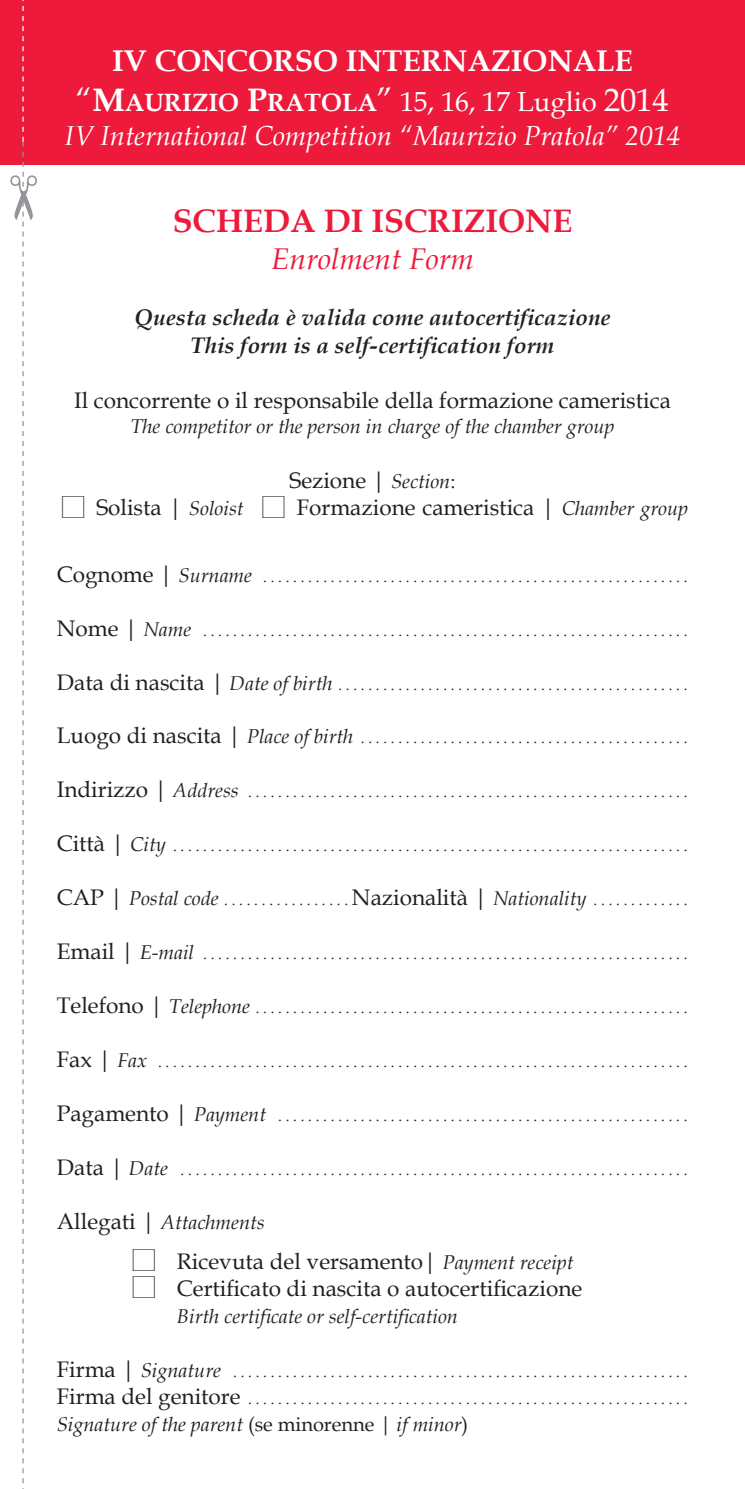
<style>
.page{position:relative;width:745px;height:1489px;background:#fff}
.page>*{position:absolute;margin:0;border:0;box-sizing:border-box;transform-origin:0 0}
.t1{font:700 32.5px "Book Antiqua";color:#ed1a3b}
.t2{font:700 30px "Book Antiqua";color:#fff}
.t3{font:italic 30px "Book Antiqua";color:#ed1a3b}
.t4{font:italic 27.5px/33.8px "Book Antiqua";color:#fff;text-align:center}
.t5{font:22.5px/27px "Book Antiqua";color:#231f20}
.t6{font:italic 700 22.5px/28.2px "Book Antiqua";color:#231f20;text-align:center}
.t7{font:italic 20px "Book Antiqua";color:#231f20}
.t8{font:15px/27px "Book Antiqua";color:#231f20}
.s1{font-style:normal;font-size:32.5px}
.s2{font-weight:700;font-style:normal;font-size:32.5px}
.s3{font-weight:700;font-style:normal;font-size:25px}
.s4{font-style:normal}
.s5{font-style:italic;font-size:20px}
.s6{font-size:20px}
.s7{font-size:22.5px}
.s8{font-style:normal;font-size:22.5px}
</style>
<div class="page">
<div style="left:0;top:0;width:744px;height:165px;background:#ed1a3b"></div>
<svg style="left:22px;top:0;width:2px;height:101px"></svg>
<svg style="left:22px;top:107px;width:2px;height:1377px"></svg>
<h2 class="t2" style="left:112px;top:41px;width:521px">IV CONCORSO INTERNAZIONALE</h2>
<h3 class="t4" style="left:65px;top:84px;width:616px"><span class="s1">“</span><span class="s2">M</span><span class="s3">AURIZIO</span> <span class="s2">P</span><span class="s3">RATOLA</span><span class="s1">”</span> <span class="s4">15, 16, 17 luglio</span> <span class="s1">2014<br></span>IV International Competition “Maurizio Pratola” 2014</h3>
<h1 class="t1" style="left:173px;top:199px;width:400px">SCHEDA DI ISCRIZIONE</h1>
<h2 class="t3" style="left:271px;top:238px;width:204px">Enrolment Form</h2>
<h3 class="t6" style="left:134px;top:303px;width:477px">Questa scheda è valida come autocertificazione<br>This form is a self-certification form</h3>
<h3 class="t5" style="left:74px;top:386px;width:598px">Il concorrente o il responsabile della formazione cameristica</h3>
<h3 class="t7" style="left:130px;top:412px;width:485px">The competitor or the person in charge of the chamber group</h3>
<h3 class="t5" style="left:289px;top:466px;width:167px">sezione | <span class="s5">Section</span><span class="s6">:</span></h3>
<h3 class="t5" style="left:96px;top:493px;width:148px">solista | <span class="s5">Soloist</span></h3>
<h3 class="t5" style="left:296px;top:493px;width:393px">Formazione cameristica | <span class="s5">Chamber group</span></h3>
<p class="t8" style="left:57px;top:562px;width:632px"><span class="s7">Cognome |</span> <span class="s5">Surname</span> . . . . . . . . . . . . . . . . . . . . . . . . . . . . . . . . . . . . . . . . . . . . . . . . . . . . . . . . .</p>
<p class="t8" style="left:57px;top:616px;width:631px"><span class="s7">nome |</span> <span class="s5">Name</span> . . . . . . . . . . . . . . . . . . . . . . . . . . . . . . . . . . . . . . . . . . . . . . . . . . . . . . . . . . . . . . . . .</p>
<p class="t8" style="left:57px;top:670px;width:631px"><span class="s7">Data di nascita |</span> <span class="s5">Date of birth</span> . . . . . . . . . . . . . . . . . . . . . . . . . . . . . . . . . . . . . . . . . . . . . . .</p>
<p class="t8" style="left:57px;top:724px;width:631px"><span class="s7">luogo di nascita |</span> <span class="s5">Place of birth</span> . . . . . . . . . . . . . . . . . . . . . . . . . . . . . . . . . . . . . . . . . . . .</p>
<p class="t8" style="left:57px;top:778px;width:631px"><span class="s7">Indirizzo |</span> <span class="s5">Address</span> . . . . . . . . . . . . . . . . . . . . . . . . . . . . . . . . . . . . . . . . . . . . . . . . . . . . . . . . . . .</p>
<p class="t8" style="left:57px;top:832px;width:631px"><span class="s7">Città |</span> <span class="s5">City</span> . . . . . . . . . . . . . . . . . . . . . . . . . . . . . . . . . . . . . . . . . . . . . . . . . . . . . . . . . . . . . . . . . . . . .</p>
<p class="t8" style="left:57px;top:886px;width:631px"><span class="s7">CAP |</span> <span class="s5">Postal code</span> . . . . . . . . . . . . . . . . . <span class="s7">nazionalità |</span> <span class="s5">Nationality</span> . . . . . . . . . . . . .</p>
<p class="t8" style="left:57px;top:940px;width:631px"><span class="s7">email |</span> <span class="s5">E-mail</span> . . . . . . . . . . . . . . . . . . . . . . . . . . . . . . . . . . . . . . . . . . . . . . . . . . . . . . . . . . . . . . . . .</p>
<p class="t8" style="left:57px;top:993px;width:631px"><span class="s7">Telefono |</span> <span class="s5">Telephone</span> . . . . . . . . . . . . . . . . . . . . . . . . . . . . . . . . . . . . . . . . . . . . . . . . . . . . . . . . . .</p>
<p class="t8" style="left:57px;top:1047px;width:632px"><span class="s7">Fax |</span> <span class="s5">Fax</span> . . . . . . . . . . . . . . . . . . . . . . . . . . . . . . . . . . . . . . . . . . . . . . . . . . . . . . . . . . . . . . . . . . . . . . .</p>
<p class="t8" style="left:57px;top:1101px;width:631px"><span class="s7">Pagamento |</span> <span class="s5">Payment</span> . . . . . . . . . . . . . . . . . . . . . . . . . . . . . . . . . . . . . . . . . . . . . . . . . . . . . . .</p>
<p class="t8" style="left:57px;top:1155px;width:631px"><span class="s7">Data |</span> <span class="s5">Date</span> . . . . . . . . . . . . . . . . . . . . . . . . . . . . . . . . . . . . . . . . . . . . . . . . . . . . . . . . . . . . . . . . . . . .</p>
<h3 class="t7" style="left:57px;top:1207px;width:209px"><span class="s8">Allegati |</span> Attachments</h3>
<h3 class="t5" style="left:177px;top:1246px;width:406px">ricevuta del versamento| <span class="s5">Payment receipt<br></span>Certificato di nascita o autocertificazione</h3>
<h3 class="t7" style="left:177px;top:1301px;width:282px">Birth certificate or self-certification</h3>
<p class="t8" style="left:57px;top:1357px;width:631px"><span class="s7">Firma |</span> <span class="s5">Signature</span> . . . . . . . . . . . . . . . . . . . . . . . . . . . . . . . . . . . . . . . . . . . . . . . . . . . . . . . . . . . . .<br><span class="s7">Firma del genitore</span> . . . . . . . . . . . . . . . . . . . . . . . . . . . . . . . . . . . . . . . . . . . . . . . . . . . . . . . . . . .</p>
<h3 class="t7" style="left:57px;top:1409px;width:413px">Signature of the parent <span class="s4">(se minorenne |</span> if minor<span class="s4">)</span></h3>
</div>
